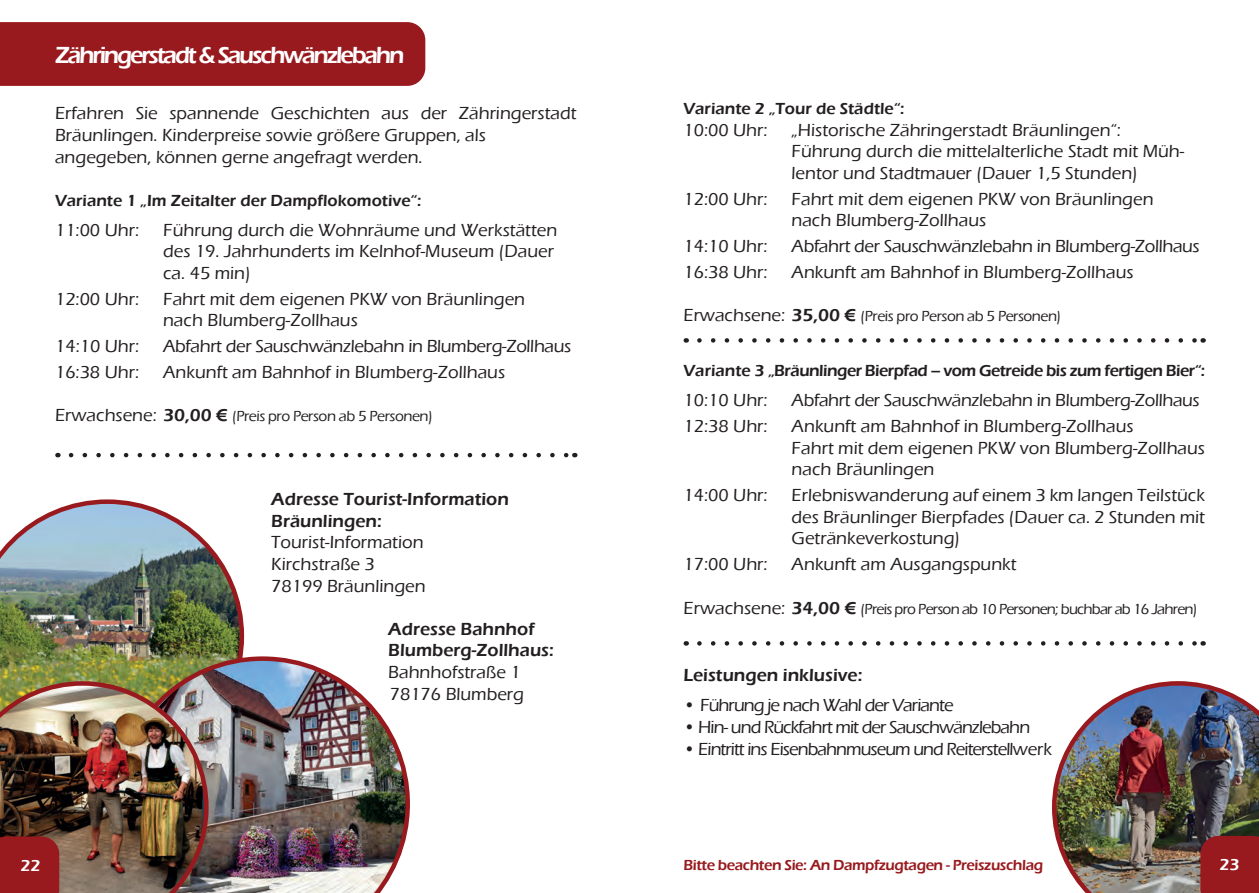
<style>
.page{position:relative;width:1259px;height:893px;background:#fff}
.page>*{position:absolute;margin:0;border:0;box-sizing:border-box;transform-origin:0 0}
.t1{font:600 24px "Eras ITC";letter-spacing:-.09em;color:#fff}
.t2{font:500 18px/21.6px "Eras ITC";color:#231f20}
.t3{font:500 18px "Eras ITC";letter-spacing:-.02em;color:#231f20}
.t4{font:500 18px "Eras ITC";letter-spacing:-.05em;color:#231f20}
.t5{font:600 18px/21.6px "Eras ITC";color:#231f20}
.t6{font:600 16.5px "Eras ITC";color:#231f20}
.t7{font:600 16.5px "Eras ITC";letter-spacing:-.03em;color:#231f20}
.t8{font:600 16.5px "Eras ITC";color:#fff}
.t9{font:500 15px "Eras ITC";letter-spacing:-.03em;color:#231f20}
.t10{font:500 15px "Eras ITC";letter-spacing:-.05em;color:#231f20}
.t11{font:600 15px "Eras ITC";letter-spacing:-.03em;color:#981a1e}
.s1{font-size:18px}
.s2{font-weight:600;font-size:18px}
</style>
<div class="page">
<div style="left:0;top:22px;width:425px;height:64px;background:#981a1e"></div>
<img style="left:0;top:499px;width:244px;height:182px">
<img style="left:115px;top:656px;width:295px;height:237px">
<img style="left:0;top:681px;width:209px;height:212px">
<svg style="left:71px;top:453px;width:496px;height:4px"></svg>
<img style="left:1052px;top:681px;width:207px;height:212px">
<svg style="left:699px;top:338px;width:496px;height:5px"></svg>
<svg style="left:699px;top:641px;width:496px;height:5px"></svg>
<h1 class="t1" style="left:55px;top:41px;width:351px">Zähringerstadt &amp; Sauschwänzlebahn</h1>
<p class="t2" style="left:55px;top:103px;width:523px">Erfahren Sie spannende Geschichten aus der Zähringerstadt<br>Bräunlingen. Kinderpreise sowie größere Gruppen, als angegeben, können gerne angefragt werden.</p>
<p class="t6" style="left:55px;top:191px;width:368px">Variante 1 „Im Zeitalter der Dampflokomotive“:</p>
<p class="t2" style="left:55px;top:219px;width:86px">11:00 Uhr:</p>
<p class="t2" style="left:163px;top:219px;width:395px">Führung durch die Wohnräume und Werkstätten des 19. Jahrhunderts im Kelnhof-Museum (Dauer ca. 45 min)</p>
<p class="t2" style="left:55px;top:288px;width:86px">12:00 Uhr:</p>
<p class="t2" style="left:163px;top:288px;width:363px">Fahrt mit dem eigenen PKW von Bräunlingen nach Blumberg-Zollhaus</p>
<p class="t2" style="left:55px;top:336px;width:86px">14:10 Uhr:</p>
<p class="t3" style="left:163px;top:336px;width:410px">Abfahrt der Sauschwänzlebahn in Blumberg-Zollhaus</p>
<p class="t2" style="left:55px;top:362px;width:86px">16:38 Uhr:</p>
<p class="t2" style="left:163px;top:362px;width:343px">Ankunft am Bahnhof in Blumberg-Zollhaus</p>
<p class="t9" style="left:55px;top:408px;width:379px"><span class="s1">Erwachsene:</span> <span class="s2">30,00 €</span> (Preis pro Person ab 5 Personen)</p>
<p class="t5" style="left:271px;top:488px;width:239px">Adresse Tourist-Information<br>Bräunlingen:</p>
<p class="t2" style="left:271px;top:532px;width:156px">Tourist-Information<br>Kirchstraße 3<br>78199 Bräunlingen</p>
<p class="t5" style="left:388px;top:618px;width:167px">Adresse Bahnhof<br>Blumberg-Zollhaus:</p>
<p class="t2" style="left:388px;top:661px;width:137px">Bahnhofstraße 1<br>78176 Blumberg</p>
<p class="t8" style="left:21px;top:856px;width:22px">22</p>
<p class="t6" style="left:683px;top:99px;width:222px">Variante 2 „Tour de Städtle“:</p>
<p class="t2" style="left:683px;top:119px;width:86px">10:00 Uhr:</p>
<p class="t2" style="left:791px;top:119px;width:394px">„Historische Zähringerstadt Bräunlingen“:<br>Führung durch die mittelalterliche Stadt mit Müh&shy;lentor und Stadtmauer (Dauer 1,5 Stunden)</p>
<p class="t2" style="left:683px;top:188px;width:86px">12:00 Uhr:</p>
<p class="t2" style="left:791px;top:188px;width:363px">Fahrt mit dem eigenen PKW von Bräunlingen nach Blumberg-Zollhaus</p>
<p class="t2" style="left:683px;top:236px;width:86px">14:10 Uhr:</p>
<p class="t3" style="left:791px;top:236px;width:410px">Abfahrt der Sauschwänzlebahn in Blumberg-Zollhaus</p>
<p class="t2" style="left:683px;top:262px;width:86px">16:38 Uhr:</p>
<p class="t2" style="left:791px;top:262px;width:343px">Ankunft am Bahnhof in Blumberg-Zollhaus</p>
<p class="t9" style="left:683px;top:308px;width:379px"><span class="s1">Erwachsene:</span> <span class="s2">35,00 €</span> (Preis pro Person ab 5 Personen)</p>
<p class="t7" style="left:683px;top:361px;width:523px">Variante 3 „Bräunlinger Bierpfad – vom Getreide bis zum fertigen Bier“:</p>
<p class="t2" style="left:683px;top:390px;width:86px">10:10 Uhr:</p>
<p class="t3" style="left:791px;top:390px;width:410px">Abfahrt der Sauschwänzlebahn in Blumberg-Zollhaus</p>
<p class="t2" style="left:683px;top:416px;width:86px">12:38 Uhr:</p>
<p class="t2" style="left:791px;top:416px;width:415px">Ankunft am Bahnhof in Blumberg-Zollhaus<br>Fahrt mit dem eigenen PKW von Blumberg-Zollhaus nach Bräunlingen</p>
<p class="t2" style="left:683px;top:485px;width:86px">14:00 Uhr:</p>
<p class="t2" style="left:791px;top:485px;width:415px;text-align:justify">Erlebniswanderung auf einem 3 km langen Teilstück des Bräunlinger Bierpfades (Dauer ca. 2 Stunden mit Getränkeverkostung)</p>
<p class="t2" style="left:683px;top:554px;width:86px">17:00 Uhr:</p>
<p class="t2" style="left:791px;top:554px;width:226px">Ankunft am Ausgangspunkt</p>
<p class="t10" style="left:683px;top:600px;width:515px"><span class="s1">Erwachsene:</span> <span class="s2">34,00 €</span> (Preis pro Person ab 10 Personen; buchbar ab 16 Jahren)</p>
<p class="t5" style="left:683px;top:665px;width:180px">Leistungen inklusive:</p>
<p class="t4" style="left:683px;top:695px;width:271px">• Führung je nach Wahl der Variante</p>
<p class="t4" style="left:683px;top:717px;width:348px">• Hin- und Rückfahrt mit der Sauschwänzlebahn</p>
<p class="t4" style="left:683px;top:739px;width:370px">• Eintritt ins Eisenbahnmuseum und Reiterstellwerk</p>
<p class="t11" style="left:683px;top:857px;width:361px">Bitte beachten Sie: An Dampfzugtagen - Preiszuschlag</p>
<p class="t8" style="left:1219px;top:855px;width:22px">23</p>
</div>
